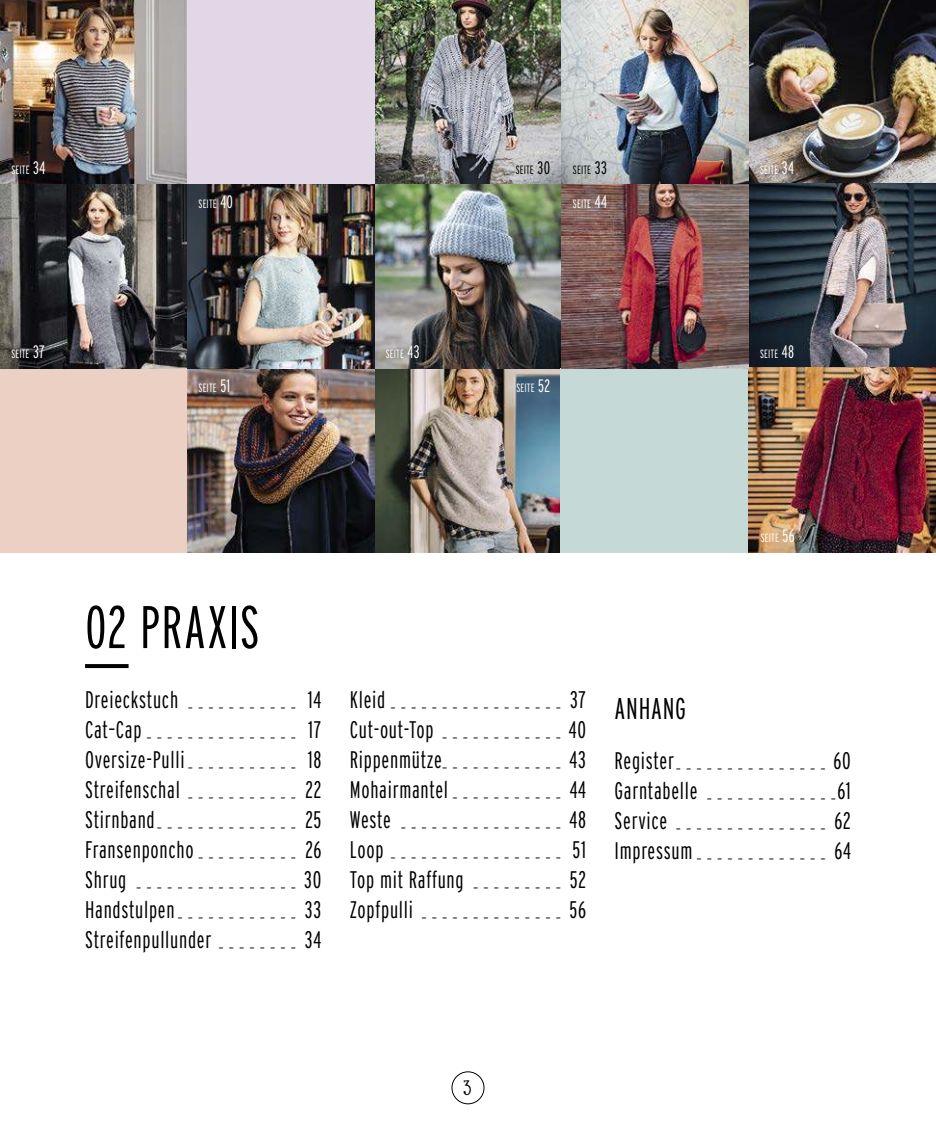
<style>
.page{position:relative;width:936px;height:1134px;background:#fff}
.page>*{position:absolute;margin:0;border:0;box-sizing:border-box;transform-origin:0 0}
.t1{font:300 extra-condensed 60px "Interstate";letter-spacing:.015em;color:#000}
.t2{font:300 extra-condensed 30px "Interstate";color:#000}
.t3{font:300 extra-condensed 24px/30px "Interstate";letter-spacing:.03em;color:#000}
.t4{font:300 20px "Lunch Box Slab";color:#000}
.t5{font:300 extra-condensed 16px/30px "Interstate";color:#000}
.t6{font:300 extra-condensed 12px "Interstate";letter-spacing:.01em;color:#fff}
.t7{font:300 extra-condensed 12px "Interstate";letter-spacing:.01em;color:#000}
.s1{font-size:18px}
.s2{font-size:16px}
.s3{font-size:24px}
</style>
<div class="page">
<img style="left:0;top:0;width:187px;height:368px">
<div style="left:0;top:368px;width:187px;height:184px;background:#ecd0c3"></div>
<img style="left:374px;top:0;width:374px;height:368px">
<img style="left:187px;top:368px;width:373px;height:184px">
<img style="left:748px;top:0;width:187px;height:552px">
<div style="left:560px;top:368px;width:204px;height:184px;background:#c5d9d7"></div>
<div style="left:187px;top:0;width:187px;height:184px;background:#e1d7e7"></div>
<img style="left:187px;top:184px;width:187px;height:184px">
<img style="left:0;top:184px;width:1px;height:184px">
<svg style="left:85px;top:664px;width:44px;height:4px"></svg>
<div style="left:451px;top:1071px;width:33px;height:33px;border:1px solid #000;border-radius:50%"></div>
<p class="t6" style="left:11px;top:166px;width:36px">SEITE <span class="s1">34</span></p>
<p class="t7" style="left:515px;top:166px;width:36px">SEITE <span class="s1">30</span></p>
<p class="t7" style="left:573px;top:166px;width:36px">SEITE <span class="s1">33</span></p>
<p class="t6" style="left:760px;top:166px;width:36px">SEITE <span class="s1">34</span></p>
<p class="t6" style="left:198px;top:199px;width:36px">SEITE <span class="s1">40</span></p>
<p class="t6" style="left:573px;top:199px;width:36px">SEITE <span class="s1">44</span></p>
<p class="t6" style="left:11px;top:350px;width:35px">SEITE <span class="s1">37</span></p>
<p class="t6" style="left:386px;top:350px;width:36px">SEITE <span class="s1">43</span></p>
<p class="t6" style="left:760px;top:350px;width:36px">SEITE <span class="s1">48</span></p>
<p class="t6" style="left:198px;top:383px;width:33px">SEITE <span class="s1">51</span></p>
<p class="t6" style="left:516px;top:383px;width:35px">SEITE <span class="s1">52</span></p>
<h1 class="t1" style="left:85px;top:604px;width:176px">02 PRAXIS</h1>
<p class="t3" style="left:85px;top:687px;width:238px">Dreieckstuch <span class="s2">_ _ _ _ _ _ _ _ _ _ _</span> 14</p>
<p class="t5" style="left:85px;top:717px;width:238px"><span class="s3">Cat–Cap</span> _ _ _ _ _ _ _ _ _ _ _ _ _ _ _ <span class="s3">17</span></p>
<p class="t3" style="left:85px;top:747px;width:238px">Oversize-Pulli <span class="s2">_ _ _ _ _ _ _ _ _ _ _</span> 18<br>Streifenschal <span class="s2">_ _ _ _ _ _ _ _ _ _ _</span> 22</p>
<p class="t5" style="left:85px;top:807px;width:238px"><span class="s3">Stirnband</span> ______________ <span class="s3">25</span></p>
<p class="t3" style="left:85px;top:837px;width:238px">Fransenponcho <span class="s2">_ _ _ _ _ _ _ _ _ _</span> 26</p>
<p class="t5" style="left:85px;top:867px;width:238px"><span class="s3">Shrug</span> _ _ _ _ _ _ _ _ _ _ _ _ _ _ _ _ <span class="s3">30</span></p>
<p class="t3" style="left:85px;top:897px;width:238px">Handstulpen <span class="s2">____________</span> 33<br>Streifenpullunder <span class="s2">_ _ _ _ _ _ _ _</span> 34</p>
<p class="t5" style="left:350px;top:687px;width:238px"><span class="s3">Kleid</span> _ _ _ _ _ _ _ _ _ _ _ _ _ _ _ _ _ <span class="s3">37</span></p>
<p class="t3" style="left:350px;top:717px;width:238px;text-align:justify">Cut-out-Top <span class="s2">_ _ _ _ _ _ _ _ _ _ _ _</span> 40<br>Rippenmütze <span class="s2">____________</span> 43<br>Mohairmantel <span class="s2">_ _ _ _ _ _ _ _ _ _ _</span> 44</p>
<p class="t5" style="left:350px;top:807px;width:238px"><span class="s3">Weste</span> _ _ _ _ _ _ _ _ _ _ _ _ _ _ _ _ <span class="s3">48<br>Loop</span> _ _ _ _ _ _ _ _ _ _ _ _ _ _ _ _ _ <span class="s3">51</span></p>
<p class="t3" style="left:350px;top:867px;width:238px">Top mit Raffung <span class="s2">_ _ _ _ _ _ _ _ _</span> 52</p>
<p class="t5" style="left:350px;top:897px;width:238px"><span class="s3">Zopfpulli</span> _ _ _ _ _ _ _ _ _ _ _ _ _ _ <span class="s3">56</span></p>
<p class="t6" style="left:760px;top:534px;width:36px">SEITE <span class="s1">56</span></p>
<p class="t2" style="left:614px;top:697px;width:73px">ANHANG</p>
<p class="t5" style="left:614px;top:747px;width:238px"><span class="s3">Register</span> _______________ <span class="s3">60</span></p>
<p class="t3" style="left:614px;top:777px;width:238px">Garntabelle <span class="s2">_ _ _ _ _ _ _ _ _ _ _ _ _</span>61</p>
<p class="t5" style="left:614px;top:807px;width:238px"><span class="s3">Service</span> _ _ _ _ _ _ _ _ _ _ _ _ _ _ _ <span class="s3">62<br>Impressum</span> _ _ _ _ _ _ _ _ _ _ _ _ _ <span class="s3">64</span></p>
<p class="t4" style="left:463px;top:1077px;width:10px">3</p>
</div>
